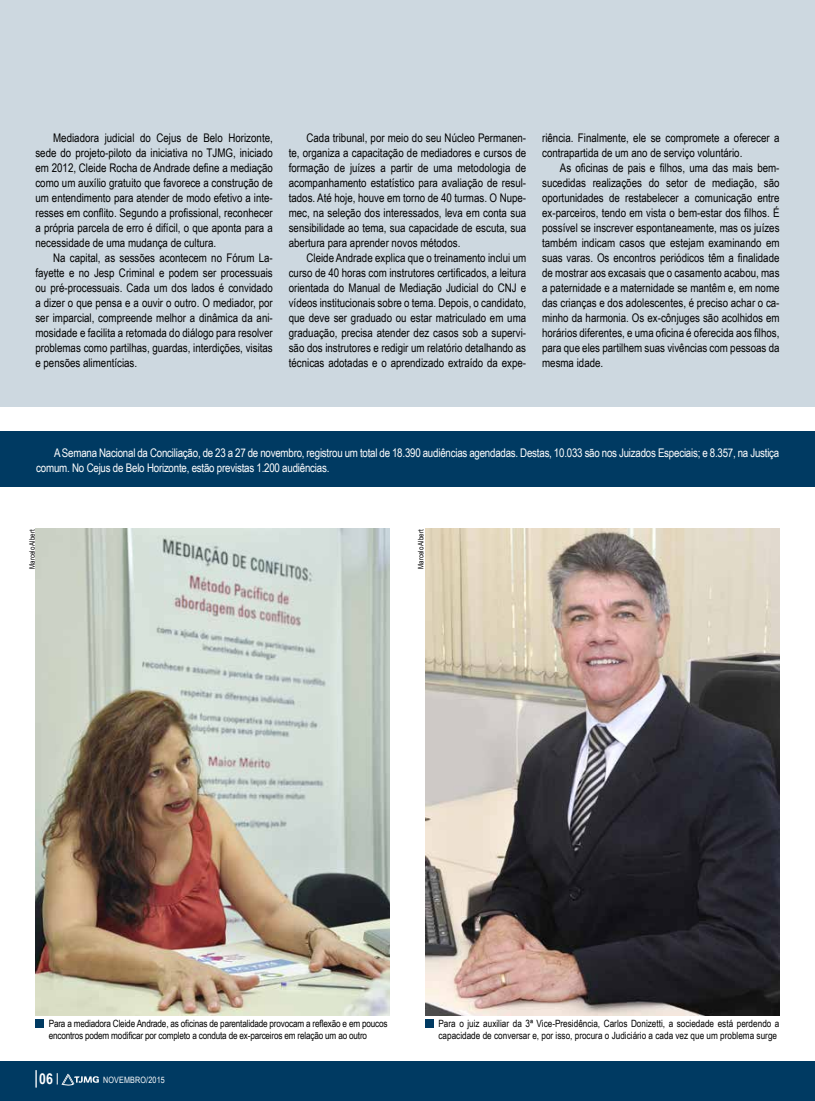
<style>
.page{position:relative;width:815px;height:1101px;background:#fff}
.page>*{position:absolute;margin:0;border:0;box-sizing:border-box;transform-origin:0 0}
.t1{font:700 15px "Arial Narrow";color:#fff}
.t2{font:11.88px/15px "Arial Narrow";color:#000;text-align:justify}
.t3{font:11.88px/15px "Arial Narrow";letter-spacing:-.02em;color:#fff}
.t4{font:10px/12px "Arial Narrow";letter-spacing:-.015em;color:#000}
.t5{font:8.75px "Arial Narrow";letter-spacing:.02em;color:#fff}
.t6{font:7.5px "Arial Narrow";color:#000}
</style>
<div class="page">
<div style="left:0;top:1060px;width:815px;height:40px;background:#003a62"></div>
<div style="left:0;top:0;width:815px;height:407px;background:#cdd8e0"></div>
<svg style="left:35px;top:1070px;width:2px;height:17px"></svg>
<svg style="left:57px;top:1073px;width:42px;height:12px"></svg>
<img style="left:35px;top:528px;width:355px;height:487px">
<div style="left:0;top:431px;width:815px;height:55px;background:#003a62"></div>
<img style="left:425px;top:528px;width:355px;height:487px">
<div style="left:35px;top:1018px;width:9px;height:9px;background:#003a62"></div>
<div style="left:425px;top:1018px;width:9px;height:9px;background:#003a62"></div>
<p class="t2" style="left:35px;top:129px;width:239px;text-indent:18px">Mediadora judicial do Cejus de Belo Horizonte, sede do projeto-piloto da iniciativa no TJMG, iniciado em 2012, Cleide Rocha de Andrade define a mediação como um auxílio gratuito que favorece a construção de um entendimento para atender de modo efetivo a inte&shy;resses em conflito. Segundo a profissional, reconhecer a própria parcela de erro é difícil, o que aponta para a necessidade de uma mudança de cultura.</p>
<p class="t2" style="left:35px;top:249px;width:239px;text-indent:18px">Na capital, as sessões acontecem no Fórum La&shy;fayette e no Jesp Criminal e podem ser processuais ou pré-processuais. Cada um dos lados é convidado a dizer o que pensa e a ouvir o outro. O mediador, por ser imparcial, compreende melhor a dinâmica da ani&shy;mosidade e facilita a retomada do diálogo para resolver problemas como partilhas, guardas, interdições, visitas e pensões alimentícias.</p>
<p class="t2" style="left:289px;top:129px;width:239px;text-indent:18px">Cada tribunal, por meio do seu Núcleo Permanen&shy;te, organiza a capacitação de mediadores e cursos de formação de juízes a partir de uma metodologia de acompanhamento estatístico para avaliação de resul&shy;tados. Até hoje, houve em torno de 40 turmas. O Nupe&shy;mec, na seleção dos interessados, leva em conta sua sensibilidade ao tema, sua capacidade de escuta, sua abertura para aprender novos métodos.</p>
<p class="t2" style="left:289px;top:249px;width:239px;text-indent:18px">Cleide Andrade explica que o treinamento inclui um curso de 40 horas com instrutores certificados, a leitura orientada do Manual de Mediação Judicial do CNJ e vídeos institucionais sobre o tema. Depois, o candidato, que deve ser graduado ou estar matriculado em uma graduação, precisa atender dez casos sob a supervi&shy;são dos instrutores e redigir um relatório detalhando as técnicas adotadas e o aprendizado extraído da expe-</p>
<p class="t2" style="left:542px;top:129px;width:239px">riência. Finalmente, ele se compromete a oferecer a contrapartida de um ano de serviço voluntário.</p>
<p class="t2" style="left:542px;top:159px;width:239px;text-indent:18px">As oficinas de pais e filhos, uma das mais bem&shy;sucedidas realizações do setor de mediação, são oportunidades de restabelecer a comunicação entre ex-parceiros, tendo em vista o bem-estar dos filhos. É possível se inscrever espontaneamente, mas os juízes também indicam casos que estejam examinando em suas varas. Os encontros periódicos têm a finalidade de mostrar aos excasais que o casamento acabou, mas a paternidade e a maternidade se mantêm e, em nome das crianças e dos adolescentes, é preciso achar o ca&shy;minho da harmonia. Os ex-cônjuges são acolhidos em horários diferentes, e uma oficina é oferecida aos filhos, para que eles partilhem suas vivências com pessoas da mesma idade.</p>
<p class="t3" style="left:36px;top:444px;width:745px;text-indent:18px">A Semana Nacional da Conciliação, de 23 a 27 de novembro, registrou um total de 18.390 audiências agendadas. Destas, 10.033 são nos Juizados Especiais; e 8.357, na Justiça comum. No Cejus de Belo Horizonte, estão previstas 1.200 audiências.</p>
<p class="t6" style="left:27px;top:569px;width:41px;rotate:-90deg">Marcelo Albert</p>
<p class="t6" style="left:415px;top:569px;width:41px;rotate:-90deg">Marcelo Albert</p>
<p class="t4" style="left:49px;top:1017px;width:340px">Para a mediadora Cleide Andrade, as oficinas de parentalidade provocam a reflexão e em poucos encontros podem modificar por completo a conduta de ex-parceiros em relação um ao outro</p>
<p class="t4" style="left:438px;top:1017px;width:343px">Para o juiz auxiliar da 3ª Vice-Presidência, Carlos Donizetti, a sociedade está perdendo a capacidade de conversar e, por isso, procura o Judiciário a cada vez que um problema surge</p>
<p class="t1" style="left:39px;top:1066px;width:15px">06</p>
<p class="t5" style="left:103px;top:1072px;width:63px">NOVEMBRO/2015</p>
</div>
